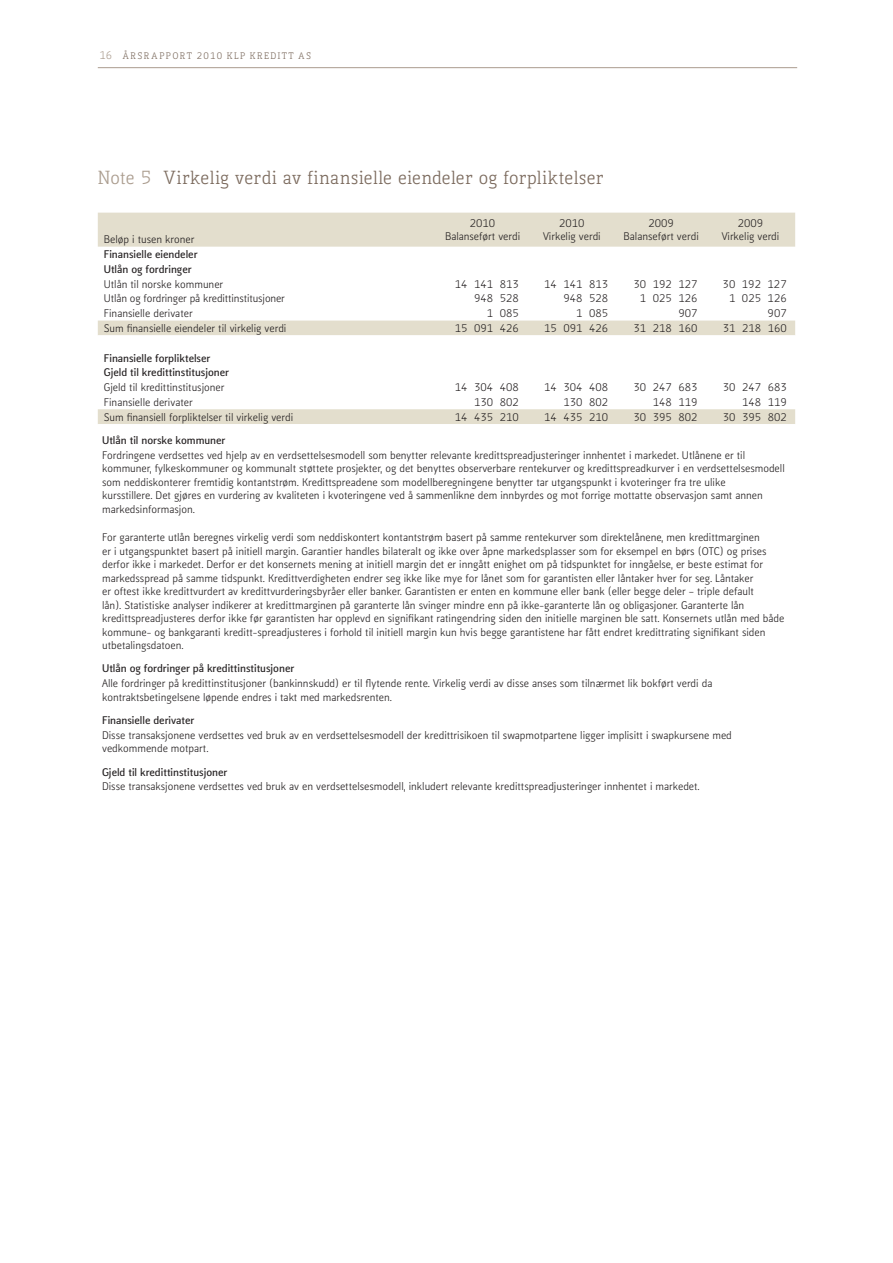
<style>
.page{position:relative;width:893px;height:1263px;background:#fff}
.page>*{position:absolute;margin:0;border:0;box-sizing:border-box;transform-origin:0 0}
.t1{font:18px "Kofi Pure Serif";letter-spacing:.03em;color:#7b6a5d}
.t2{font:10.5px/13.5px "Kofi Pure Sans";color:#231f20;text-align:center}
.t3{font:700 10.5px/14.9px "Kofi Pure Sans";color:#231f20}
.t4{font:9px "Kofi Pure Serif";letter-spacing:.155em;color:#7b6a5d}
.s1{font-size:10.5px;color:#aa9c8e}
.s2{color:#aa9c8e}
</style>
<div class="page">
<hr style="left:98px;top:67px;width:699px;height:1px;background:#aa9c8e">
<svg style="left:98px;top:213px;width:697px;height:122px"></svg>
<div style="left:98px;top:409px;width:697px;height:15px;background:#e3decd"></div>
<p class="t4" style="left:99px;top:50px;width:206px"><span class="s1">16</span> Årsrapport 2010 KLP KREDITT AS</p>
<h1 class="t1" style="left:98px;top:166px;width:507px"><span class="s2">Note 5</span> Virkelig verdi av finansielle eiendeler og forpliktelser</h1>
<p class="t2" style="left:104px;top:233px;width:92px">Beløp i tusen kroner</p>
<p class="t2" style="left:445px;top:217px;width:77px">2010<br>Balanseført verdi</p>
<p class="t2" style="left:543px;top:217px;width:59px">2010<br>Virkelig verdi</p>
<p class="t2" style="left:624px;top:217px;width:77px">2009<br>Balanseført verdi</p>
<p class="t2" style="left:722px;top:217px;width:59px">2009<br>Virkelig verdi</p>
<p class="t3" style="left:104px;top:247px;width:95px">Finansielle eiendeler<br>Utlån og fordringer</p>
<p class="t2" style="left:104px;top:277px;width:121px">Utlån til norske kommuner</p>
<p class="t2" style="left:455px;top:277px;width:66px">14 141 813</p>
<p class="t2" style="left:544px;top:277px;width:66px">14 141 813</p>
<p class="t2" style="left:633px;top:277px;width:66px">30 192 127</p>
<p class="t2" style="left:723px;top:277px;width:66px">30 192 127</p>
<p class="t2" style="left:104px;top:292px;width:183px">Utlån og fordringer på kredittinstitusjoner</p>
<p class="t2" style="left:474px;top:292px;width:46px">948 528</p>
<p class="t2" style="left:563px;top:292px;width:46px">948 528</p>
<p class="t2" style="left:640px;top:292px;width:59px">1 025 126</p>
<p class="t2" style="left:729px;top:292px;width:59px">1 025 126</p>
<p class="t2" style="left:104px;top:307px;width:90px">Finansielle derivater</p>
<p class="t2" style="left:487px;top:307px;width:34px">1 085</p>
<p class="t2" style="left:576px;top:307px;width:34px">1 085</p>
<p class="t2" style="left:678px;top:307px;width:21px">907</p>
<p class="t2" style="left:768px;top:307px;width:21px">907</p>
<p class="t2" style="left:104px;top:322px;width:184px">Sum finansielle eiendeler til virkelig verdi</p>
<p class="t2" style="left:455px;top:322px;width:66px">15 091 426</p>
<p class="t2" style="left:544px;top:322px;width:66px">15 091 426</p>
<p class="t2" style="left:633px;top:322px;width:66px">31 218 160</p>
<p class="t2" style="left:723px;top:322px;width:66px">31 218 160</p>
<p class="t3" style="left:104px;top:350px;width:127px">Finansielle forpliktelser<br>Gjeld til kredittinstitusjoner</p>
<p class="t2" style="left:104px;top:381px;width:122px">Gjeld til kredittinstitusjoner</p>
<p class="t2" style="left:455px;top:381px;width:66px">14 304 408</p>
<p class="t2" style="left:544px;top:381px;width:66px">14 304 408</p>
<p class="t2" style="left:633px;top:381px;width:66px">30 247 683</p>
<p class="t2" style="left:723px;top:381px;width:66px">30 247 683</p>
<p class="t2" style="left:104px;top:396px;width:90px">Finansielle derivater</p>
<p class="t2" style="left:474px;top:396px;width:46px">130 802</p>
<p class="t2" style="left:563px;top:396px;width:46px">130 802</p>
<p class="t2" style="left:653px;top:396px;width:46px">148 119</p>
<p class="t2" style="left:742px;top:396px;width:46px">148 119</p>
<p class="t2" style="left:104px;top:410px;width:191px">Sum finansiell forpliktelser til virkelig verdi</p>
<p class="t2" style="left:455px;top:410px;width:66px">14 435 210</p>
<p class="t2" style="left:544px;top:410px;width:66px">14 435 210</p>
<p class="t2" style="left:633px;top:410px;width:66px">30 395 802</p>
<p class="t2" style="left:723px;top:410px;width:66px">30 395 802</p>
<p class="t3" style="left:102px;top:433px;width:125px">Utlån til norske kommuner</p>
<p class="t2" style="left:102px;top:448px;width:684px;text-align:left">Fordringene verdsettes ved hjelp av en verdsettelsesmodell som benytter relevante kredittspreadjusteringer innhentet i markedet. Utlånene er til kommuner, fylkeskommuner og kommunalt støttete prosjekter, og det benyttes observerbare rentekurver og kredittspreadkurver i en verdsettelsesmodell som neddiskonterer fremtidig kontantstrøm. Kredittspreadene som modellberegningene benytter tar utgangspunkt i kvoteringer fra tre ulike<br>kursstillere. Det gjøres en vurdering av kvaliteten i kvoteringene ved å sammenlikne dem innbyrdes og mot forrige mottatte observasjon samt annen markedsinformasjon.</p>
<p class="t2" style="left:102px;top:531px;width:684px;text-align:left">For garanterte utlån beregnes virkelig verdi som neddiskontert kontantstrøm basert på samme rentekurver som direktelånene, men kredittmarginen<br>er i utgangspunktet basert på initiell margin. Garantier handles bilateralt og ikke over åpne markedsplasser som for eksempel en børs (OTC) og prises derfor ikke i markedet. Derfor er det konsernets mening at initiell margin det er inngått enighet om på tidspunktet for inngåelse, er beste estimat for markedsspread på samme tidspunkt. Kredittverdigheten endrer seg ikke like mye for lånet som for garantisten eller låntaker hver for seg. Låntaker<br>er oftest ikke kredittvurdert av kredittvurderingsbyråer eller banker. Garantisten er enten en kommune eller bank (eller begge deler – triple default<br>lån). Statistiske analyser indikerer at kredittmarginen på garanterte lån svinger mindre enn på ikke-garanterte lån og obligasjoner. Garanterte lån kredittspreadjusteres derfor ikke før garantisten har opplevd en signifikant ratingendring siden den initielle marginen ble satt. Konsernets utlån med både kommune- og bankgaranti kreditt-spreadjusteres i forhold til initiell margin kun hvis begge garantistene har fått endret kredittrating signifikant siden utbetalingsdatoen.</p>
<p class="t3" style="left:102px;top:661px;width:194px">Utlån og fordringer på kredittinstitusjoner</p>
<p class="t2" style="left:102px;top:677px;width:612px;text-align:left">Alle fordringer på kredittinstitusjoner (bankinnskudd) er til flytende rente. Virkelig verdi av disse anses som tilnærmet lik bokført verdi da kontraktsbetingelsene løpende endres i takt med markedsrenten.</p>
<p class="t3" style="left:102px;top:713px;width:94px">Finansielle derivater</p>
<p class="t2" style="left:102px;top:728px;width:631px;text-align:left">Disse transaksjonene verdsettes ved bruk av en verdsettelsesmodell der kredittrisikoen til swapmotpartene ligger implisitt i swapkursene med vedkommende motpart.</p>
<p class="t3" style="left:102px;top:764px;width:127px">Gjeld til kredittinstitusjoner</p>
<p class="t2" style="left:102px;top:780px;width:599px">Disse transaksjonene verdsettes ved bruk av en verdsettelsesmodell, inkludert relevante kredittspreadjusteringer innhentet i markedet.</p>
</div>
